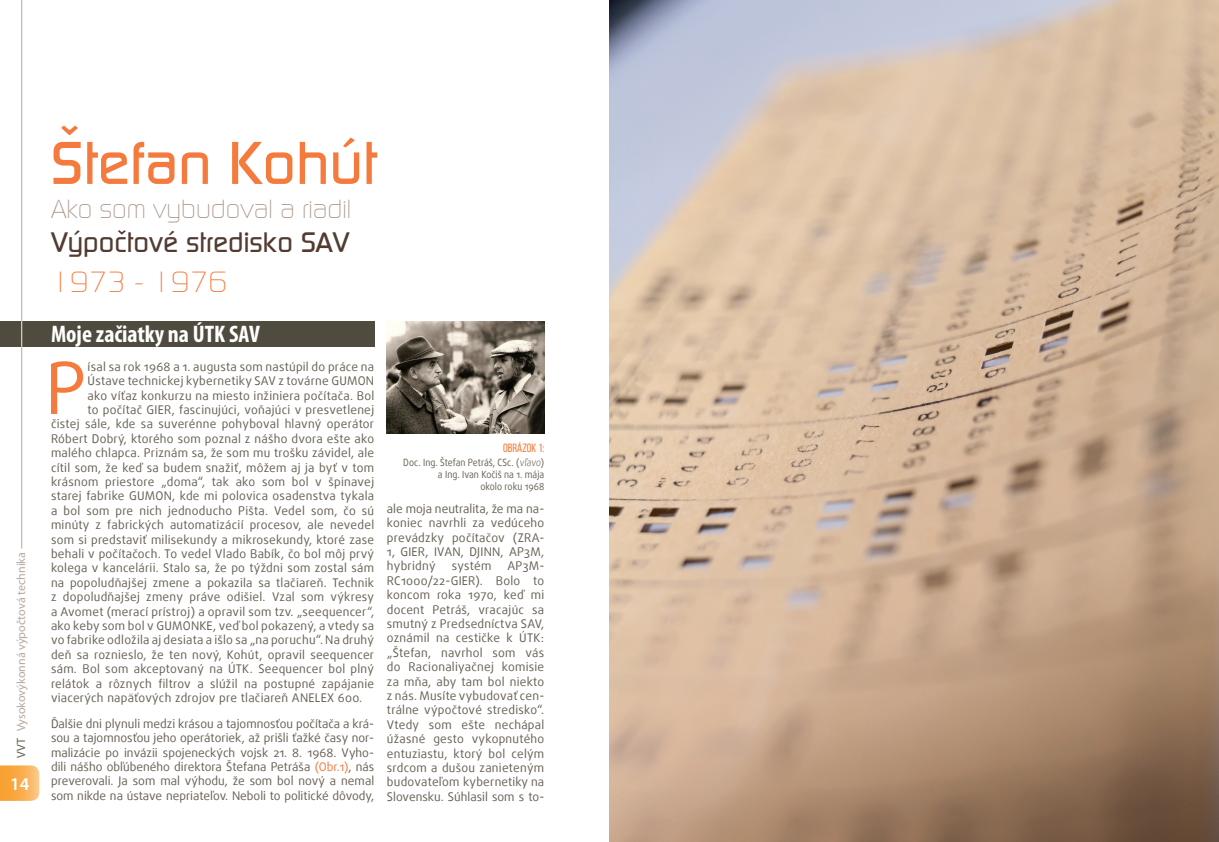
<style>
.page{position:relative;width:1219px;height:842px;background:#fff}
.page>*{position:absolute;margin:0;border:0;box-sizing:border-box;transform-origin:0 0}
.t1{font:71.7px "Dax Pro EE";color:#f47b3d}
.t2{font:500 60px "Continuum";color:#f47b3d}
.t3{font:300 29px "Continuum";color:#f47b3d}
.t4{font:500 28px "Continuum";color:#523c32}
.t5{font:300 26px "Continuum";color:#a79185}
.t6{font:700 condensed 24px "Myriad Pro";color:#f3f5ed}
.t7{font:600 18px "Myriad Pro";color:#fff}
.t8{font:12px/14.4px "Dax Pro EE";letter-spacing:.02em;color:#665f51;text-align:justify}
.t9{font:12px "Myriad Pro";color:#b7a99d}
.t10{font:12px "Bebas Neue";color:#f47b3d}
.t11{font:10px/12px "Dax Pro EE";color:#665f51;text-align:right;scale:.9 1}
.s1{color:#665f51}
.s2{color:#f47b3d}
.s3{font-weight:300}
</style>
<div class="page">
<hr style="left:21px;top:0;width:1px;height:549px;background:#b7a99d">
<svg style="left:0;top:765px;width:39px;height:36px"></svg>
<img style="left:387px;top:321px;width:157px;height:113px">
<img style="left:609px;top:0;width:610px;height:842px">
<svg style="left:118px;top:230px;width:8px;height:5px"></svg>
<div style="left:0;top:321px;width:374px;height:26px;background:#4f4b3e"></div>
<p class="t9" style="left:14px;top:758px;width:208px;rotate:-90deg"><span class="s1">VVT</span> Vysokovýkonná výpočtová technika</p>
<h3 class="t7" style="left:10px;top:772px;width:21px">14</h3>
<h2 class="t2" style="left:51px;top:124px;width:327px">Štefan Kohút</h2>
<h3 class="t5" style="left:51px;top:193px;width:302px">Ako som vybudoval a riadil</h3>
<h3 class="t4" style="left:51px;top:224px;width:300px">Výpoctové stredisko SAV</h3>
<h3 class="t3" style="left:51px;top:264px;width:178px">1973 - 1976</h3>
<h3 class="t6" style="left:51px;top:319px;width:210px">Moje začiatky na ÚTK SAV</h3>
<h1 class="t1" style="left:45px;top:341px;width:42px">P</h1>
<p class="t8" style="left:88px;top:359px;width:288px">ísal sa rok 1968 a 1. augusta som nastúpil do práce na</p>
<p class="t8" style="left:88px;top:374px;width:288px">Ústave technickej kybernetiky SAV z továrne GUMON</p>
<p class="t8" style="left:88px;top:388px;width:288px">ako víťaz konkurzu na miesto inžiniera počítača. Bol</p>
<p class="t8" style="left:88px;top:403px;width:288px">to počítač GIER, fascinujúci, voňajúci v presvetlenej</p>
<p class="t8" style="left:51px;top:417px;width:325px">čistej sále, kde sa suverénne pohyboval hlavný operátor</p>
<p class="t8" style="left:51px;top:431px;width:325px">Róbert Dobrý, ktorého som poznal z nášho dvora ešte ako</p>
<p class="t8" style="left:51px;top:446px;width:325px">malého chlapca. Priznám sa, že som mu trošku závidel, ale</p>
<p class="t8" style="left:51px;top:460px;width:325px">cítil som, že keď sa budem snažiť, môžem aj ja byť v tom</p>
<p class="t8" style="left:51px;top:475px;width:325px">krásnom priestore „doma“, tak ako som bol v špinavej</p>
<p class="t8" style="left:51px;top:489px;width:325px">starej fabrike GUMON, kde mi polovica osadenstva tykala</p>
<p class="t8" style="left:51px;top:503px;width:325px">a bol som pre nich jednoducho Pišta. Vedel som, čo sú</p>
<p class="t8" style="left:51px;top:518px;width:325px">minúty z fabrických automatizácií procesov, ale nevedel</p>
<p class="t8" style="left:51px;top:532px;width:325px">som si predstaviť milisekundy a mikrosekundy, ktoré zase</p>
<p class="t8" style="left:51px;top:547px;width:325px">behali v počítačoch. To vedel Vlado Babík, čo bol môj prvý</p>
<p class="t8" style="left:51px;top:561px;width:325px">kolega v kancelárii. Stalo sa, že po týždni som zostal sám</p>
<p class="t8" style="left:51px;top:575px;width:325px">na popoludňajšej zmene a pokazila sa tlačiareň. Technik</p>
<p class="t8" style="left:51px;top:590px;width:325px">z dopoludňajšej zmeny práve odišiel. Vzal som výkresy</p>
<p class="t8" style="left:51px;top:604px;width:325px">a Avomet (merací prístroj) a opravil som tzv. „seequencer“,</p>
<p class="t8" style="left:51px;top:619px;width:325px">ako keby som bol v GUMONKE, veď bol pokazený, a vtedy sa</p>
<p class="t8" style="left:51px;top:633px;width:325px">vo fabrike odložila aj desiata a išlo sa „na poruchu“. Na druhý</p>
<p class="t8" style="left:51px;top:647px;width:325px">deň sa roznieslo, že ten nový, Kohút, opravil seequencer</p>
<p class="t8" style="left:51px;top:662px;width:325px">sám. Bol som akceptovaný na ÚTK. Seequencer bol plný</p>
<p class="t8" style="left:51px;top:676px;width:325px">relátok a rôznych filtrov a slúžil na postupné zapájanie</p>
<p class="t8" style="left:51px;top:691px;width:313px">viacerých napäťových zdrojov pre tlačiareň ANELEX 600.</p>
<p class="t8" style="left:51px;top:716px;width:325px">Ďalšie dni plynuli medzi krásou a tajomnosťou počítača a krá&shy;sou a tajomnosťou jeho operátoriek, až prišli ťažké časy nor&shy;malizácie po invázii spojeneckých vojsk 21. 8. 1968. Vyho&shy;dili nášho obľúbeného direktora Štefana Petráša <span class="s2">(Obr.1)</span>, nás preverovali. Ja som mal výhodu, že som bol nový a nemal som nikde na ústave nepriateľov. Neboli to politické dôvody,</p>
<p class="t10" style="left:503px;top:441px;width:43px">OBRÁZOK 1:</p>
<p class="t11" style="left:403px;top:457px;width:158px">Doc. Ing. Štefan Petráš, CSc. (<span class="s3">vľavo</span>) a Ing. Ivan Kočiš na 1. mája<br>okolo roku 1968</p>
<p class="t8" style="left:387px;top:501px;width:159px">ale moja neutralita, že ma na&shy;koniec navrhli za vedúceho prevádzky počítačov (ZRA-1, GIER, IVAN, DJINN, AP3M, hybridný</p>
<p class="t8" style="left:452px;top:559px;width:41px">systém</p>
<p class="t8" style="left:387px;top:559px;width:159px;text-indent:121px">AP3M-RC1000/22-GIER). Bolo to koncom roka 1970, keď mi docent Petráš, vracajúc sa smutný z Predsedníctva SAV, oznámil na cestičke k ÚTK: „Štefan, navrhol som vás do Racionaliyačnej komisie za mňa, aby tam bol niekto z nás. Musíte vybudovať cen&shy;trálne výpočtové stredisko“.<br>Vtedy som ešte nechápal úžasné gesto vykopnutého entuziastu, ktorý bol celým srdcom a dušou zanieteným budovateľom kybernetiky na Slovensku. Súhlasil som s to-</p>
</div>
